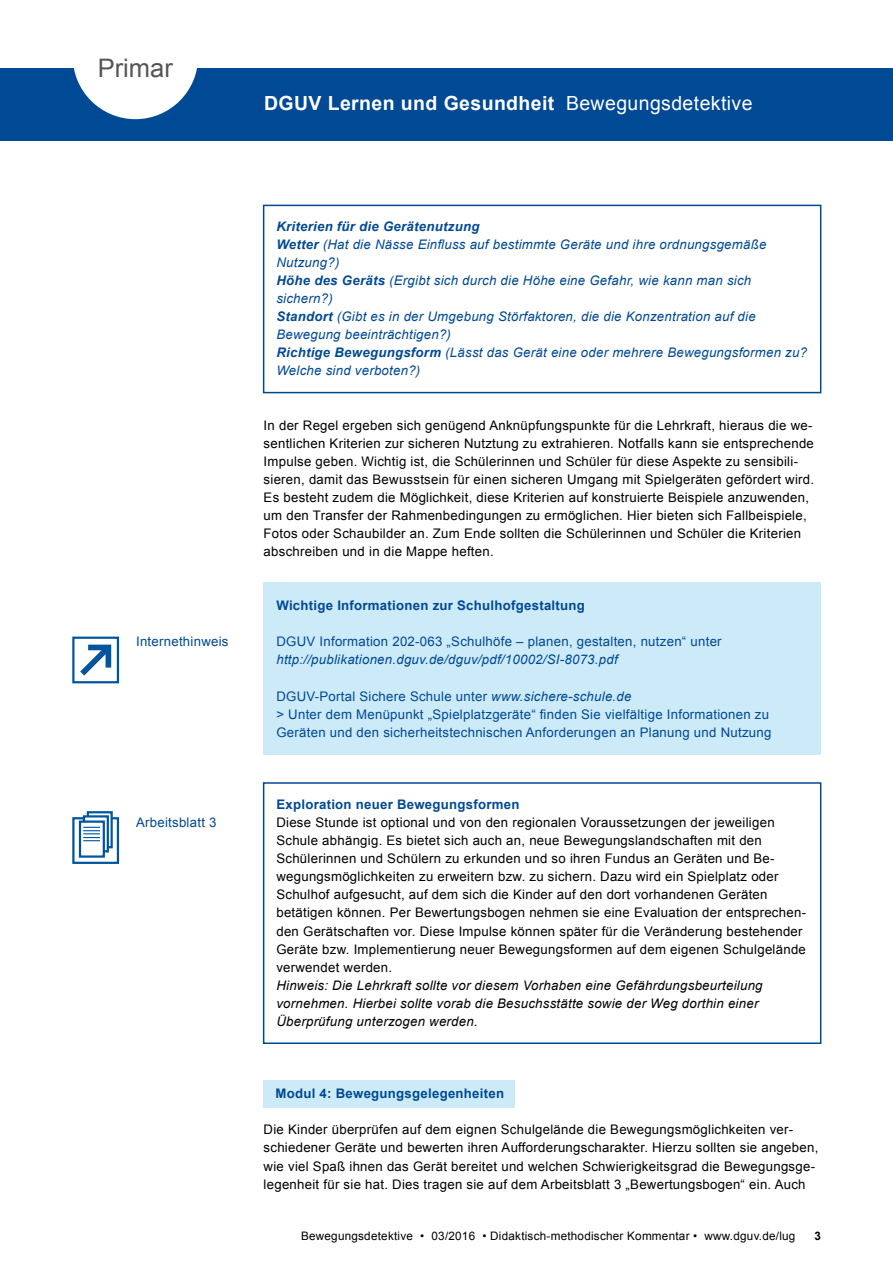
<style>
.page{position:relative;width:893px;height:1263px;background:#fff}
.page>*{position:absolute;margin:0;border:0;box-sizing:border-box;transform-origin:0 0}
.t1{font:25.5px "Arial";color:#555}
.t2{font:700 19.5px "Arial";letter-spacing:.02em;color:#fff}
.t3{font:13.2px/18px "Arial";letter-spacing:.02em;color:#000}
.t4{font:italic 13.2px/18px "Arial";letter-spacing:.02em;color:#004994}
.t5{font:13.2px/18px "Arial";letter-spacing:.02em;color:#004994}
.t6{font:italic 13.2px/18px "Arial";letter-spacing:.02em;color:#000}
.t7{font:700 13.2px "Arial";letter-spacing:.02em;color:#004994}
.t8{font:11.7px "Arial";letter-spacing:.02em;color:#000}
.t9{font:700 11.7px "Arial";color:#000}
.s1{font-weight:400}
.s2{font-weight:700}
.s3{font-style:italic}
</style>
<div class="page">
<div style="left:264px;top:1080px;width:251px;height:27px;background:#cceaf8"></div>
<div style="left:264px;top:583px;width:557px;height:172px;background:#cceaf8"></div>
<div style="left:0;top:68px;width:893px;height:72px;background:#004994"></div>
<svg style="left:73px;top:68px;width:124px;height:51px"></svg>
<div style="left:72px;top:817px;width:47px;height:47px;border:2px solid #00559c"></div>
<div style="left:88px;top:812px;width:24px;height:35px;background:#fff"></div>
<div style="left:87px;top:811px;width:26px;height:37px;border:2px solid #00559c"></div>
<div style="left:83px;top:815px;width:26px;height:37px;background:#fff;border:2px solid #00559c"></div>
<div style="left:79px;top:820px;width:26px;height:38px;background:#fff;border:2px solid #00559c"></div>
<svg style="left:83px;top:827px;width:17px;height:14px"></svg>
<div style="left:263px;top:205px;width:558px;height:188px;border:2px solid #004994"></div>
<div style="left:263px;top:782px;width:558px;height:262px;border:2px solid #004994"></div>
<div style="left:72px;top:637px;width:47px;height:46px;border:2px solid #00559c"></div>
<svg style="left:80px;top:645px;width:31px;height:30px"></svg>
<h1 class="t1" style="left:98px;top:51px;width:77px">Primar</h1>
<h2 class="t2" style="left:264px;top:90px;width:490px">DGUV Lernen und Gesundheit <span class="s1">Bewegungsdetektive</span></h2>
<p class="t5" style="left:136px;top:633px;width:94px">Internethinweis</p>
<p class="t5" style="left:136px;top:813px;width:82px">Arbeitsblatt 3</p>
<p class="t4" style="left:276px;top:217px;width:532px"><span class="s2">Kriterien für die Gerätenutzung<br>Wetter</span> (Hat die Nässe Einfluss auf bestimmte Geräte und ihre ordnungsgemäße Nutzung?)<br><span class="s2">Höhe des Geräts</span> (Ergibt sich durch die Höhe eine Gefahr, wie kann man sich sichern?)<br><span class="s2">Standort</span> (Gibt es in der Umgebung Störfaktoren, die die Konzentration auf die Bewegung beeinträchtigen?)<br><span class="s2">Richtige Bewegungsform</span> (Lässt das Gerät eine oder mehrere Bewegungsformen zu?<br>Welche sind verboten?)</p>
<p class="t3" style="left:264px;top:416px;width:552px">In der Regel ergeben sich genügend Anknüpfungspunkte für die Lehrkraft, hieraus die we&shy;sentlichen Kriterien zur sicheren Nutztung zu extrahieren. Notfalls kann sie entsprechende Impulse geben. Wichtig ist, die Schülerinnen und Schüler für diese Aspekte zu sensibili&shy;sieren, damit das Bewusstsein für einen sicheren Umgang mit Spielgeräten gefördert wird.<br>Es besteht zudem die Möglichkeit, diese Kriterien auf konstruierte Beispiele anzuwenden, um den Transfer der Rahmenbedingungen zu ermöglichen. Hier bieten sich Fallbeispiele, Fotos oder Schaubilder an. Zum Ende sollten die Schülerinnen und Schüler die Kriterien abschreiben und in die Mappe heften.</p>
<p class="t7" style="left:276px;top:597px;width:310px">Wichtige Informationen zur Schulhofgestaltung</p>
<p class="t5" style="left:276px;top:633px;width:447px">DGUV Information 202-063 „Schulhöfe – planen, gestalten, nutzen“ unter</p>
<p class="t4" style="left:276px;top:651px;width:343px">http://publikationen.dguv.de/dguv/pdf/10002/SI-8073.pdf</p>
<p class="t5" style="left:276px;top:687px;width:497px">DGUV-Portal Sichere Schule unter <span class="s3">www.sichere-schule.de<br></span>&gt; Unter dem Menüpunkt „Spielplatzgeräte“ finden Sie vielfältige Informationen zu<br>Geräten und den sicherheitstechnischen Anforderungen an Planung und Nutzung</p>
<p class="t7" style="left:276px;top:795px;width:245px">Exploration neuer Bewegungsformen</p>
<p class="t3" style="left:276px;top:814px;width:531px">Diese Stunde ist optional und von den regionalen Voraussetzungen der jeweiligen Schule abhängig. Es bietet sich auch an, neue Bewegungslandschaften mit den Schülerinnen und Schülern zu erkunden und so ihren Fundus an Geräten und Be&shy;wegungsmöglichkeiten zu erweitern bzw. zu sichern. Dazu wird ein Spielplatz oder Schulhof aufgesucht, auf dem sich die Kinder auf den dort vorhandenen Geräten betätigen können. Per Bewertungsbogen nehmen sie eine Evaluation der entsprechen&shy;den Gerätschaften vor. Diese Impulse können später für die Veränderung bestehender Geräte bzw. Implementierung neuer Bewegungsformen auf dem eigenen Schulgelände verwendet werden.</p>
<p class="t6" style="left:276px;top:976px;width:488px">Hinweis: Die Lehrkraft sollte vor diesem Vorhaben eine Gefährdungsbeurteilung vornehmen. Hierbei sollte vorab die Besuchsstätte sowie der Weg dorthin einer<br>Überprüfung unterzogen werden.</p>
<p class="t7" style="left:275px;top:1085px;width:230px">Modul 4: Bewegungsgelegenheiten</p>
<p class="t3" style="left:264px;top:1121px;width:556px">Die Kinder überprüfen auf dem eignen Schulgelände die Bewegungsmöglichkeiten ver&shy;schiedener Geräte und bewerten ihren Aufforderungscharakter. Hierzu sollten sie angeben, wie viel Spaß ihnen das Gerät bereitet und welchen Schwierigkeitsgrad die Bewegungsge&shy;legenheit für sie hat. Dies tragen sie auf dem Arbeitsblatt 3 „Bewertungsbogen“ ein. Auch</p>
<p class="t8" style="left:301px;top:1228px;width:496px">Bewegungsdetektive • 03/2016 • Didaktisch-methodischer Kommentar • www.dguv.de/lug</p>
<p class="t9" style="left:815px;top:1228px;width:8px">3</p>
</div>
